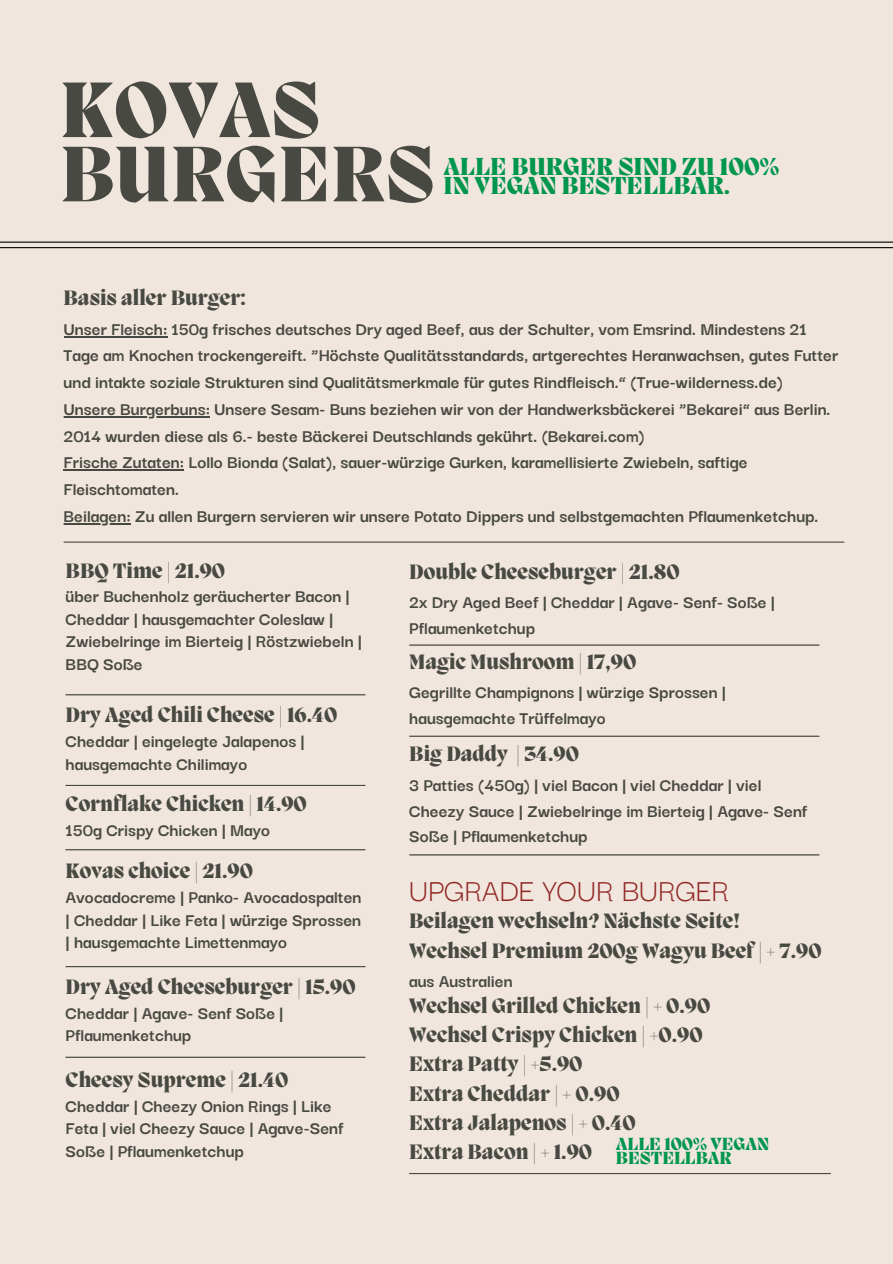
<style>
.page{position:relative;width:893px;height:1264px;background:#fff}
.page>*{position:absolute;margin:0;border:0;box-sizing:border-box;transform-origin:0 0}
.t1{font:800 80.7px/64.2px "Migra";color:#474942}
.t2{font:33.45px "Darker Grotesque";color:#902724}
.t3{font:800 25.2px/19.2px "Migra";color:#00964e}
.t4{font:800 21.45px "Migra";color:#474942}
.t5{font:700 19.05px/22.5px "Darker Grotesque";color:#474942}
.t6{font:800 18px/13.6px "Migra";color:#00964e}
</style>
<div class="page">
<div style="left:0;top:0;width:892px;height:1263px;background:#f1e6de"></div>
<hr style="left:66px;top:694px;width:299px;height:1px;background:#474942">
<hr style="left:66px;top:784px;width:299px;height:2px;background:#474942">
<hr style="left:66px;top:849px;width:299px;height:1px;background:#474942">
<hr style="left:66px;top:966px;width:299px;height:1px;background:#474942">
<hr style="left:66px;top:1056px;width:299px;height:1px;background:#474942">
<hr style="left:409px;top:644px;width:410px;height:1px;background:#474942">
<hr style="left:409px;top:735px;width:410px;height:1px;background:#474942">
<hr style="left:409px;top:854px;width:410px;height:1px;background:#474942">
<hr style="left:409px;top:1172px;width:421px;height:2px;background:#474942">
<hr style="left:0;top:241px;width:892px;height:2px;background:#000">
<hr style="left:0;top:247px;width:892px;height:1px;background:#000">
<hr style="left:64px;top:336px;width:103px;height:1px;background:#474942">
<hr style="left:64px;top:416px;width:146px;height:2px;background:#474942">
<hr style="left:64px;top:469px;width:120px;height:2px;background:#474942">
<hr style="left:64px;top:523px;width:67px;height:1px;background:#474942">
<hr style="left:64px;top:541px;width:780px;height:1px;background:#474942">
<p class="t1" style="left:60px;top:84px;width:376px">KOVAS<br>BURGERS</p>
<p class="t3" style="left:443px;top:159px;width:337px">ALLE BURGER SIND ZU 100%<br>IN VEGAN BESTELLBAR.</p>
<p class="t4" style="left:64px;top:287px;width:184px">Basis aller Burger:</p>
<p class="t5" style="left:64px;top:314px;width:776px;line-height:26.7px">Unser Fleisch: 150g frisches deutsches Dry aged Beef, aus der Schulter, vom Emsrind. Mindestens 21<br>Tage am Knochen trockengereift. “Höchste Qualitätsstandards, artgerechtes Heranwachsen, gutes Futter und intakte soziale Strukturen sind Qualitätsmerkmale für gutes Rindfleisch.” (True-wilderness.de)</p>
<p class="t5" style="left:64px;top:394px;width:768px;line-height:26.7px">Unsere Burgerbuns: Unsere Sesam- Buns beziehen wir von der Handwerksbäckerei “Bekarei” aus Berlin.<br>2014 wurden diese als 6.- beste Bäckerei Deutschlands gekührt. (Bekarei.com)</p>
<p class="t5" style="left:64px;top:447px;width:685px;line-height:26.7px">Frische Zutaten: Lollo Bionda (Salat), sauer-würzige Gurken, karamellisierte Zwiebeln, saftige<br>Fleischtomaten.</p>
<p class="t5" style="left:64px;top:503px;width:756px">Beilagen: Zu allen Burgern servieren wir unsere Potato Dippers und selbstgemachten Pflaumenketchup.</p>
<h1 class="t4" style="left:66px;top:560px;width:161px">BBQ Time | 21.90</h1>
<h3 class="t5" style="left:66px;top:584px;width:298px">über Buchenholz geräucherter Bacon |<br>Cheddar | hausgemachter Coleslaw |<br>Zwiebelringe im Bierteig | Röstzwiebeln |<br>BBQ Soße</h3>
<p class="t4" style="left:66px;top:705px;width:273px">Dry Aged Chili Cheese | 16.40</p>
<p class="t5" style="left:66px;top:728px;width:241px">Cheddar | eingelegte Jalapenos | hausgemachte Chilimayo</p>
<p class="t4" style="left:66px;top:793px;width:243px">Cornflake Chicken | 14.90</p>
<p class="t5" style="left:66px;top:817px;width:206px">150g Crispy Chicken | Mayo</p>
<p class="t4" style="left:66px;top:861px;width:189px">Kovas choice | 21.90</p>
<p class="t5" style="left:66px;top:884px;width:297px;text-align:justify">Avocadocreme | Panko- Avocadospalten | Cheddar | Like Feta | würzige Sprossen | hausgemachte Limettenmayo</p>
<p class="t4" style="left:66px;top:976px;width:291px">Dry Aged Cheeseburger | 15.90</p>
<p class="t5" style="left:66px;top:1000px;width:219px">Cheddar | Agave- Senf Soße |<br>Pflaumenketchup</p>
<p class="t4" style="left:66px;top:1069px;width:224px">Cheesy Supreme | 21.40</p>
<p class="t5" style="left:66px;top:1093px;width:279px">Cheddar | Cheezy Onion Rings | Like<br>Feta | viel Cheezy Sauce | Agave-Senf<br>Soße | Pflaumenketchup</p>
<p class="t4" style="left:409px;top:561px;width:272px">Double Cheeseburger | 21.80</p>
<p class="t5" style="left:409px;top:587px;width:367px;line-height:25.8px">2x Dry Aged Beef | Cheddar | Agave- Senf- Soße |<br>Pflaumenketchup</p>
<p class="t4" style="left:409px;top:651px;width:228px">Magic Mushroom | 17,90</p>
<p class="t5" style="left:409px;top:678px;width:318px;line-height:25.8px">Gegrillte Champignons | würzige Sprossen | hausgemachte Trüffelmayo</p>
<p class="t4" style="left:409px;top:744px;width:171px">Big Daddy | 34.90</p>
<p class="t5" style="left:409px;top:770px;width:399px;line-height:25.8px">3 Patties (450g) | viel Bacon | viel Cheddar | viel<br>Cheezy Sauce | Zwiebelringe im Bierteig | Agave- Senf<br>Soße | Pflaumenketchup</p>
<p class="t2" style="left:409px;top:866px;width:321px">UPGRADE YOUR BURGER</p>
<p class="t4" style="left:409px;top:911px;width:332px">Beilagen wechseln? Nächste Seite!</p>
<p class="t4" style="left:409px;top:940px;width:414px">Wechsel Premium 200g Wagyu Beef | + 7.90</p>
<p class="t5" style="left:409px;top:968px;width:105px">aus Australien</p>
<p class="t4" style="left:409px;top:995px;width:303px">Wechsel Grilled Chicken | + 0.90</p>
<p class="t4" style="left:409px;top:1024px;width:295px">Wechsel Crispy Chicken | +0.90</p>
<p class="t4" style="left:409px;top:1054px;width:175px">Extra Patty | +5.90</p>
<p class="t4" style="left:409px;top:1083px;width:212px">Extra Cheddar | + 0.90</p>
<h2 class="t4" style="left:409px;top:1112px;width:228px">Extra Jalapenos | + 0.40</h2>
<p class="t4" style="left:409px;top:1141px;width:184px">Extra Bacon | + 1.90</p>
<p class="t6" style="left:615px;top:1138px;width:155px">ALLE 100% VEGAN<br>BESTELLBAR</p>
</div>
